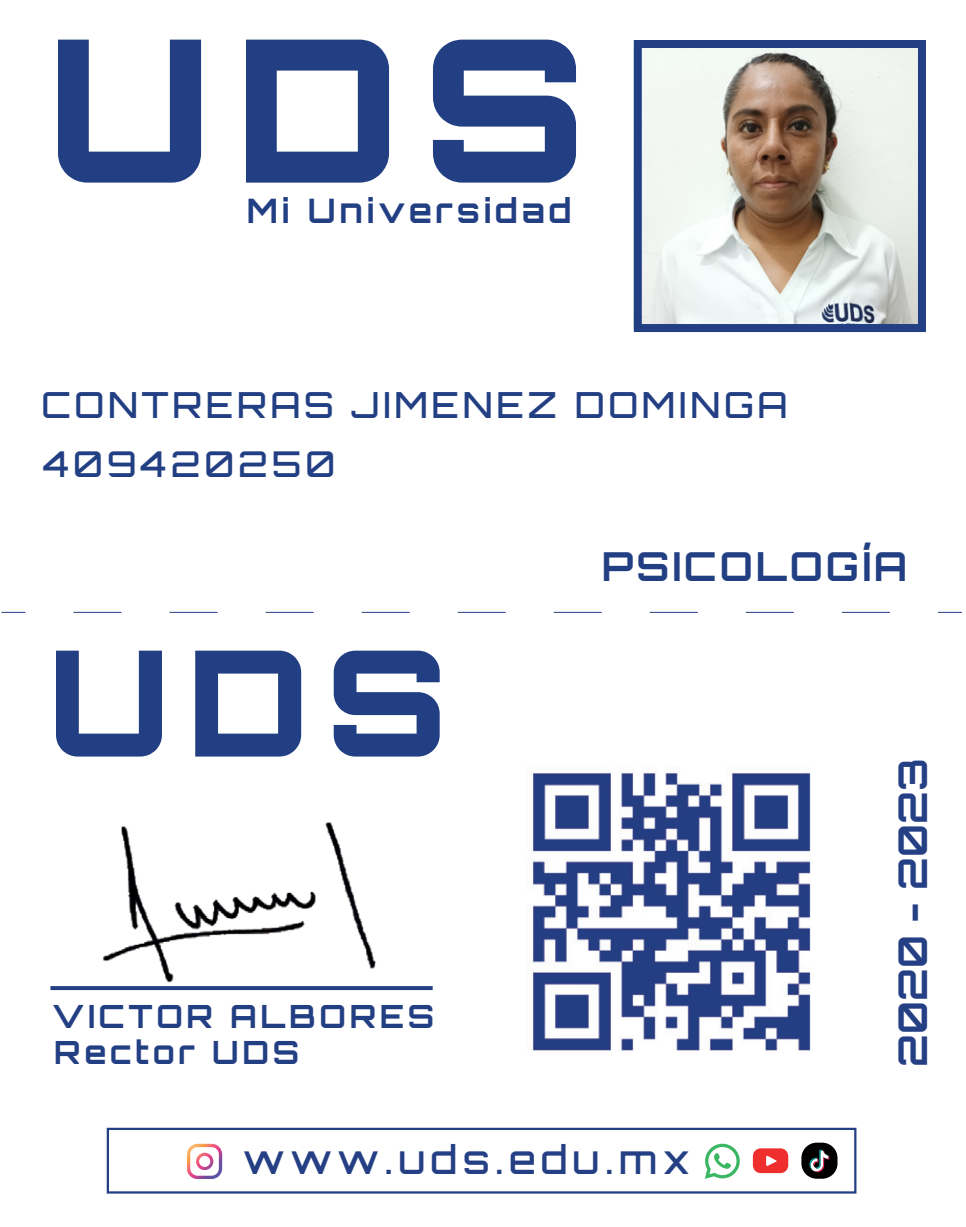
<style>
.page{position:relative;width:966px;height:1227px;background:#fff}
.page>*{position:absolute;margin:0;border:0;box-sizing:border-box;transform-origin:0 0}
.t1{font:700 40px "Orbitron";letter-spacing:.075em;color:#233f83}
.t2{font:700 39.6px "Orbitron";color:#243f84}
.t3{font:500 39.2px "Orbitron";letter-spacing:.135em;color:#243f84}
.t4{font:500 36px "Orbitron";letter-spacing:.1em;color:#233f83}
.t5{font:500 35.6px "Orbitron";letter-spacing:.115em;color:#233f83}
.t6{font:700 33.6px "Orbitron";letter-spacing:.115em;color:#233f83}
.t7{font:700 32px/36px "Orbitron";letter-spacing:.115em;color:#233f83}
</style>
<div class="page">
<img style="left:642px;top:49px;width:274px;height:274px">
<div style="left:633px;top:40px;width:292px;height:292px;border:8px solid #233f83"></div>
<svg style="left:58px;top:40px;width:143px;height:143px"></svg>
<svg style="left:246px;top:40px;width:143px;height:143px"></svg>
<svg style="left:433px;top:40px;width:143px;height:143px"></svg>
<svg style="left:56px;top:651px;width:106px;height:105px"></svg>
<svg style="left:195px;top:651px;width:106px;height:105px"></svg>
<svg style="left:334px;top:651px;width:105px;height:105px"></svg>
<div style="left:50px;top:986px;width:382px;height:4px;border:2px solid #233f83"></div>
<img style="left:94px;top:822px;width:288px;height:169px">
<svg style="left:187px;top:1144px;width:35px;height:35px"></svg>
<svg style="left:704px;top:1144px;width:35px;height:35px"></svg>
<svg style="left:752px;top:1148px;width:36px;height:25px"></svg>
<div style="left:107px;top:1128px;width:749px;height:65px;border:2px solid #243f84"></div>
<div style="left:801px;top:1143px;width:36px;height:36px;background:#000001;border-radius:15px"></div>
<svg style="left:809px;top:1150px;width:20px;height:22px"></svg>
<img style="left:531px;top:770px;width:280px;height:281px">
<svg style="left:1px;top:612px;width:24px;height:1px"></svg>
<svg style="left:73px;top:612px;width:817px;height:1px"></svg>
<svg style="left:938px;top:612px;width:23px;height:1px"></svg>
<p class="t6" style="left:247px;top:191px;width:326px">Mi Universidad</p>
<p class="t4" style="left:41px;top:382px;width:747px">CONTRERAS JIMENEZ DOMINGA</p>
<p class="t5" style="left:43px;top:442px;width:293px">409420250</p>
<p class="t7" style="left:52px;top:998px;width:383px">VICTOR ALBORES<br>Rector UDS</p>
<p class="t1" style="left:601px;top:542px;width:307px">PSICOLOGÍA</p>
<p class="t2" style="left:888px;top:1067px;width:310px;rotate:-90deg">2020 - 2023</p>
<p class="t3" style="left:243px;top:1135px;width:448px">www.uds.edu.mx</p>
</div>
